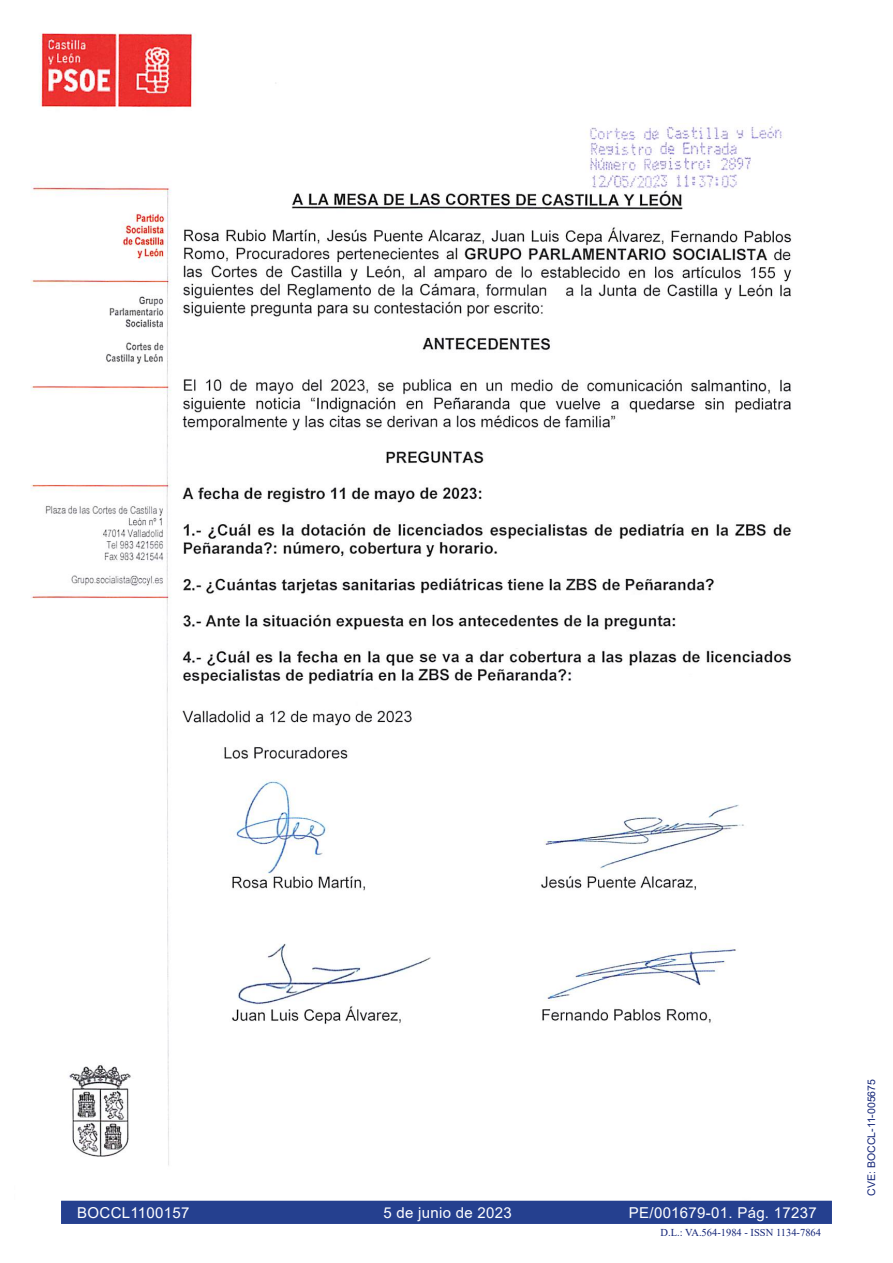
<style>
.page{position:relative;width:893px;height:1263px;background:#fff}
.page>*{position:absolute;margin:0;border:0;box-sizing:border-box;transform-origin:0 0}
.E_CVE{font:15px "Arial";letter-spacing:.02em;color:#fff}
.t1{font:10.5px "Times New Roman";color:#132477}
.t2{font:10.5px "Arial";color:#132477}
</style>
<div class="page">
<div style="left:60px;top:1200px;width:773px;height:25px;background:#25408f"></div>
<div style="left:60px;top:1199px;width:773px;height:26px;border:2px solid #fff"></div>
<img style="left:30px;top:33px;width:803px;height:1167px">
<p class="E_CVE" style="left:77px;top:1202px;width:114px">BOCCL1100157</p>
<p class="E_CVE" style="left:383px;top:1202px;width:130px">5 de junio de 2023</p>
<p class="E_CVE" style="left:629px;top:1202px;width:189px">PE/001679-01. Pág. 17237</p>
<p class="t1" style="left:661px;top:1225px;width:162px">D.L.: VA.564-1984 - ISSN 1134-7864</p>
<p class="t2" style="left:864px;top:1195px;width:118px;rotate:-90deg">CVE: BOCCL-11-005675</p>
</div>
